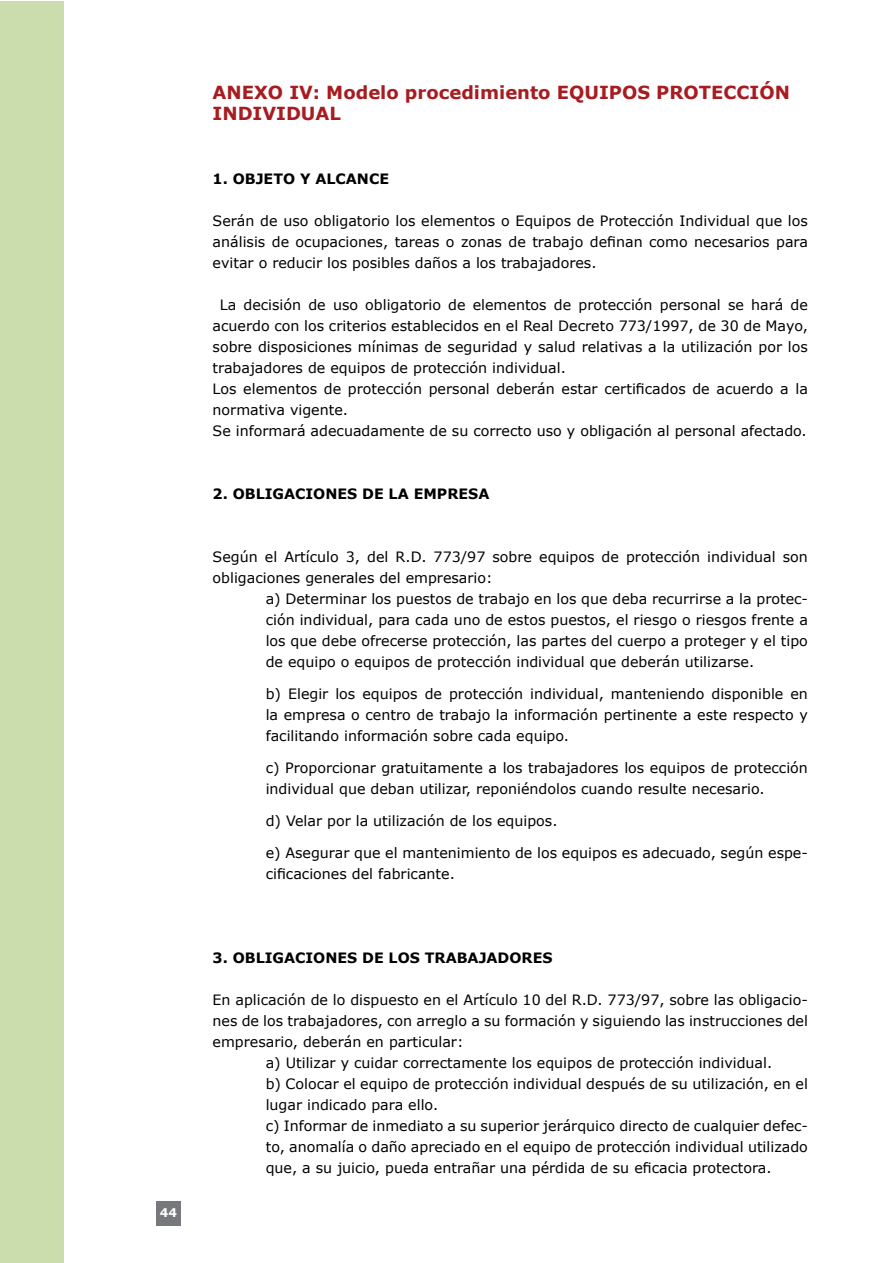
<style>
.page{position:relative;width:893px;height:1263px;background:#fff}
.page>*{position:absolute;margin:0;border:0;box-sizing:border-box;transform-origin:0 0}
.t1{font:700 18px/21.6px "Verdana";color:#a71c20}
.t2{font:14.25px/21px "Verdana";color:#000}
.t3{font:700 14.25px "Verdana";color:#000}
.t4{font:700 12px "Verdana";color:#fff}
</style>
<div class="page">
<div style="left:156px;top:1201px;width:24px;height:24px;background:#77787b"></div>
<div style="left:0;top:2px;width:64px;height:1261px;background:#cbddad"></div>
<p class="t4" style="left:160px;top:1205px;width:19px">44</p>
<p class="t1" style="left:213px;top:81px;width:579px">ANEXO IV: Modelo procedimiento EQUIPOS PROTECCIÓN<br>INDIVIDUAL</p>
<p class="t3" style="left:213px;top:169px;width:178px">1. OBJETO Y ALCANCE</p>
<p class="t2" style="left:213px;top:210px;width:597px;text-align:justify">Serán de uso obligatorio los elementos o Equipos de Protección Individual que los análisis de ocupaciones, tareas o zonas de trabajo definan como necesarios para evitar o reducir los posibles daños a los trabajadores.</p>
<p class="t2" style="left:213px;top:294px;width:597px;text-indent:7px">La decisión de uso obligatorio de elementos de protección personal se hará de acuerdo con los criterios establecidos en el Real Decreto 773/1997, de 30 de Mayo, sobre disposiciones mínimas de seguridad y salud relativas a la utilización por los trabajadores de equipos de protección individual.<br>Los elementos de protección personal deberán estar certificados de acuerdo a la normativa vigente.<br>Se informará adecuadamente de su correcto uso y obligación al personal afectado.</p>
<p class="t3" style="left:213px;top:484px;width:278px">2. OBLIGACIONES DE LA EMPRESA</p>
<p class="t2" style="left:213px;top:546px;width:597px">Según el Artículo 3, del R.D. 773/97 sobre equipos de protección individual son obligaciones generales del empresario:</p>
<p class="t2" style="left:266px;top:588px;width:544px;text-align:justify">a) Determinar los puestos de trabajo en los que deba recurrirse a la protec&shy;ción individual, para cada uno de estos puestos, el riesgo o riesgos frente a los que debe ofrecerse protección, las partes del cuerpo a proteger y el tipo de equipo o equipos de protección individual que deberán utilizarse.</p>
<p class="t2" style="left:266px;top:683px;width:544px;text-align:justify">b) Elegir los equipos de protección individual, manteniendo disponible en la empresa o centro de trabajo la información pertinente a este respecto y facilitando información sobre cada equipo.</p>
<p class="t2" style="left:266px;top:757px;width:544px">c) Proporcionar gratuitamente a los trabajadores los equipos de protección individual que deban utilizar, reponiéndolos cuando resulte necesario.</p>
<p class="t2" style="left:266px;top:810px;width:293px">d) Velar por la utilización de los equipos.</p>
<p class="t2" style="left:266px;top:842px;width:544px">e) Asegurar que el mantenimiento de los equipos es adecuado, según espe&shy;cificaciones del fabricante.</p>
<p class="t3" style="left:213px;top:949px;width:341px">3. OBLIGACIONES DE LOS TRABAJADORES</p>
<p class="t2" style="left:213px;top:989px;width:597px">En aplicación de lo dispuesto en el Artículo 10 del R.D. 773/97, sobre las obligacio-</p>
<p class="t2" style="left:213px;top:1010px;width:597px">nes de los trabajadores, con arreglo a su formación y siguiendo las instrucciones del</p>
<p class="t2" style="left:213px;top:1031px;width:252px">empresario, deberán en particular:</p>
<p class="t2" style="left:266px;top:1052px;width:508px">a) Utilizar y cuidar correctamente los equipos de protección individual.</p>
<p class="t2" style="left:266px;top:1073px;width:544px">b) Colocar el equipo de protección individual después de su utilización, en el</p>
<p class="t2" style="left:266px;top:1094px;width:174px">lugar indicado para ello.</p>
<p class="t2" style="left:266px;top:1115px;width:544px">c) Informar de inmediato a su superior jerárquico directo de cualquier defec-</p>
<p class="t2" style="left:266px;top:1136px;width:544px">to, anomalía o daño apreciado en el equipo de protección individual utilizado</p>
<p class="t2" style="left:266px;top:1157px;width:507px">que, a su juicio, pueda entrañar una pérdida de su eficacia protectora.</p>
</div>
